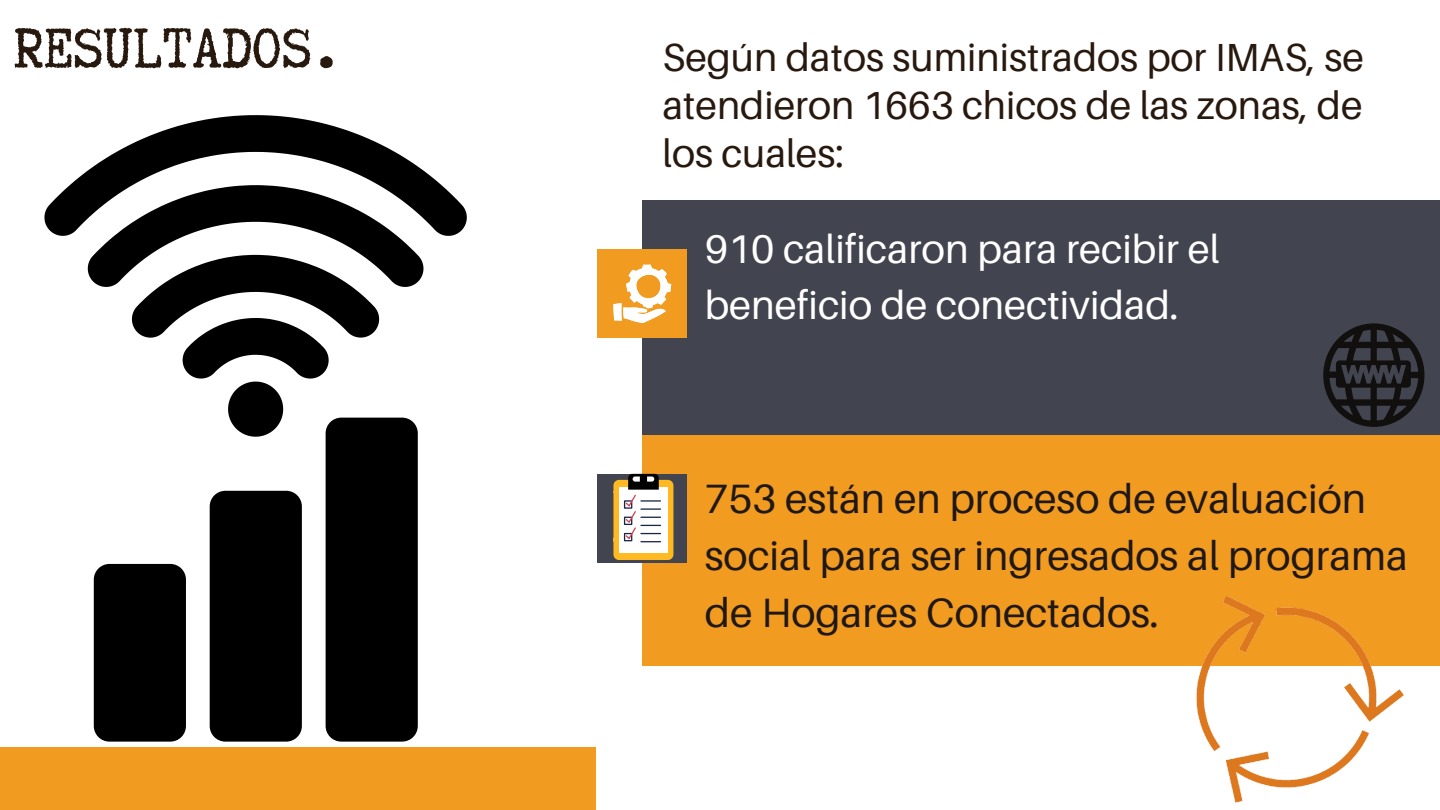
<style>
.page{position:relative;width:1440px;height:810px;background:#fff}
.page>*{position:absolute;margin:0;border:0;box-sizing:border-box;transform-origin:0 0}
.t1{font:67.1px "Truetypewriter Polygl OTT";color:#28190f}
.t2{font:41px/57px "Aileron";color:#1f1817}
.t3{font:40px/55.5px "Aileron";color:#fff}
.t4{font:39.2px/48px "Aileron";color:#28190f;text-align:justify}
</style>
<div class="page">
<div style="left:642px;top:200px;width:798px;height:235px;background:#42444f"></div>
<div style="left:642px;top:435px;width:798px;height:230px;background:#f19b20"></div>
<div style="left:597px;top:250px;width:90px;height:88px;background:#f19b20"></div>
<div style="left:597px;top:474px;width:90px;height:88px;background:#42444f"></div>
<svg style="left:613px;top:265px;width:58px;height:58px"></svg>
<div style="left:0;top:747px;width:595px;height:63px;background:#f19b20"></div>
<div style="left:613px;top:480px;width:60px;height:80px;background:#ffb923;border-radius:6px"></div>
<div style="left:619px;top:487px;width:49px;height:66px;background:#fff"></div>
<svg style="left:613px;top:474px;width:61px;height:74px"></svg>
<svg style="left:44px;top:115px;width:423px;height:121px"></svg>
<svg style="left:88px;top:185px;width:335px;height:252px"></svg>
<div style="left:94px;top:564px;width:92px;height:178px;background:#000;border-radius:16px"></div>
<div style="left:210px;top:491px;width:92px;height:251px;background:#000;border-radius:16px"></div>
<div style="left:326px;top:418px;width:92px;height:324px;background:#000;border-radius:16px"></div>
<svg style="left:1323px;top:323px;width:101px;height:104px"></svg>
<img style="left:1168px;top:595px;width:237px;height:208px">
<h1 class="t1" style="left:14px;top:13px;width:329px">RESULTADOS.</h1>
<p class="t4" style="left:662px;top:33px;width:703px">Según datos suministrados por IMAS, se atendieron 1663 chicos de las zonas, de los cuales:</p>
<p class="t3" style="left:705px;top:221px;width:516px">910 calificaron para recibir el beneficio de conectividad.</p>
<p class="t2" style="left:705px;top:470px;width:705px">753 están en proceso de evaluación social para ser ingresados al programa de Hogares Conectados.</p>
</div>
